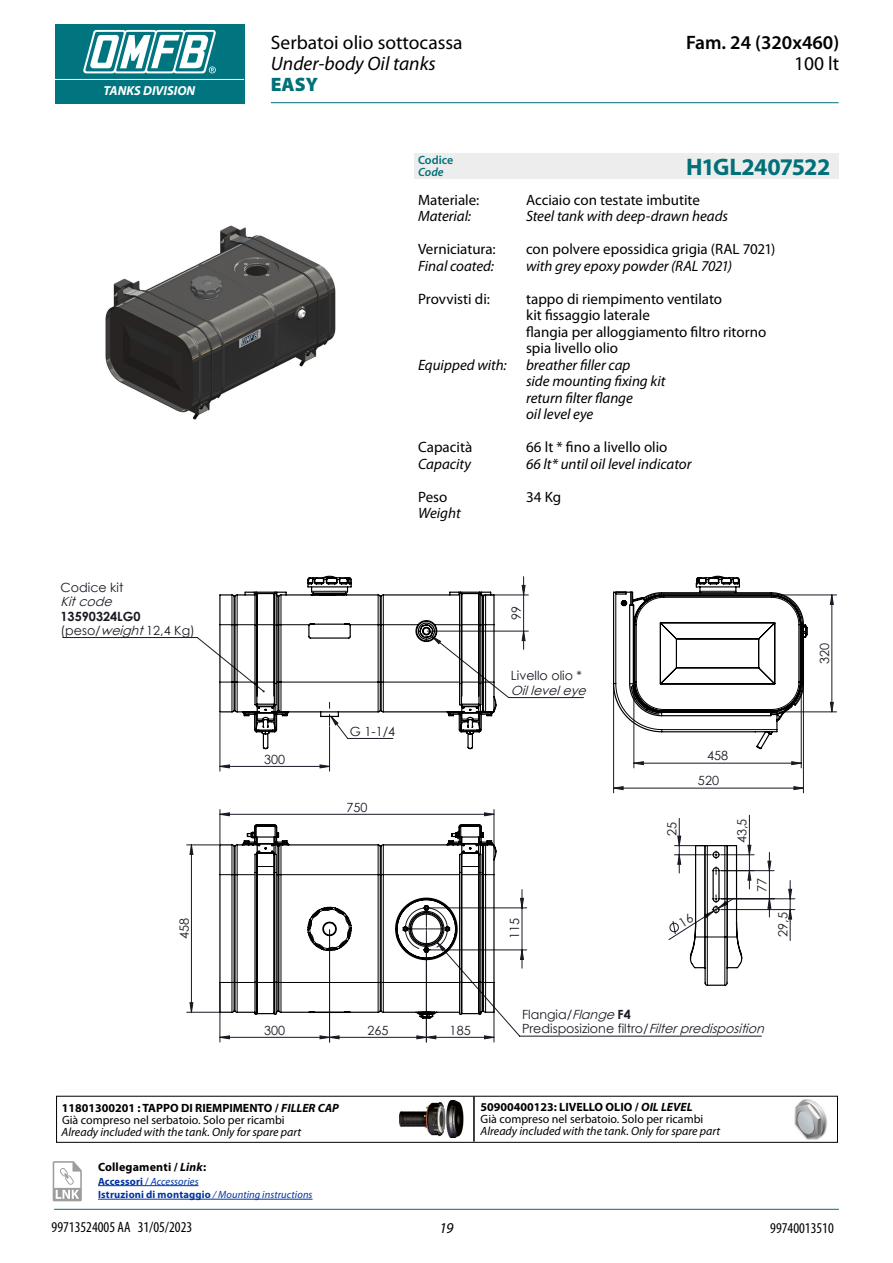
<style>
.page{position:relative;width:893px;height:1263px;background:#fff}
.page>*{position:absolute;margin:0;border:0;box-sizing:border-box;transform-origin:0 0}
.t1{font:700 24px "Myriad Pro";letter-spacing:-.03em;color:#007079}
.t2{font:19.5px "Myriad Pro";color:#000}
.t3{font:italic 19.5px "Myriad Pro";color:#000}
.t4{font:600 19.5px "Myriad Pro";color:#000}
.t5{font:900 19.5px "Myriad Pro";color:#007079}
.t6{font:15px/16.5px "Myriad Pro";color:#000}
.t7{font:italic 15px/16.5px "Myriad Pro";letter-spacing:-.005em;color:#000}
.t8{font:condensed 15px "Myriad Pro";color:#000}
.t9{font:italic 700 13.05px "Myriad Pro";color:#fff}
.t10{font:12.6px/14.2px "Century Gothic";color:#191924}
.t11{font:italic 12.6px "Century Gothic";color:#191924}
.t12{font:12px/12px "Myriad Pro";color:#000}
.t13{font:italic 12px "Myriad Pro";color:#000}
.t14{font:700 12px "Myriad Pro";letter-spacing:.015em;color:#000}
.t15{font:600 12px "Myriad Pro";color:#007079}
.t16{font:italic 600 12px "Myriad Pro";color:#007079}
.t17{font:italic 10.5px/13.5px "Myriad Pro";letter-spacing:.01em;color:#0033a1}
.s1{font-weight:700}
.s2{font-style:italic}
.s3{font-weight:700;font-style:italic}
.s4{font-weight:700;font-style:normal}
.s5{font-style:normal}
</style>
<div class="page">
<div style="left:55px;top:24px;width:189px;height:79px;background:#007580"></div>
<hr style="left:55px;top:79px;width:189px;height:1px;background:#fff">
<svg style="left:83px;top:30px;width:133px;height:43px"></svg>
<hr style="left:271px;top:102px;width:568px;height:1px;background:#007079">
<hr style="left:54px;top:1209px;width:785px;height:1px;background:#007079">
<svg style="left:53px;top:1161px;width:29px;height:40px"></svg>
<hr style="left:98px;top:1185px;width:101px;height:1px;background:#0033a1">
<hr style="left:98px;top:1199px;width:215px;height:1px;background:#0033a1">
<div style="left:414px;top:154px;width:425px;height:25px;background:#ededed"></div>
<hr style="left:473px;top:1096px;width:2px;height:45px;background:#000">
<img style="left:399px;top:1100px;width:64px;height:38px">
<div style="left:56px;top:1096px;width:782px;height:47px;border:1px solid #000"></div>
<img style="left:794px;top:1099px;width:33px;height:41px">
<img style="left:105px;top:225px;width:231px;height:195px">
<hr style="left:613px;top:684px;width:1px;height:109px;background:#191924">
<hr style="left:803px;top:684px;width:1px;height:109px;background:#191924">
<hr style="left:427px;top:631px;width:101px;height:1px;background:#191924">
<hr style="left:481px;top:594px;width:47px;height:1px;background:#191924">
<hr style="left:772px;top:711px;width:65px;height:1px;background:#191924">
<hr style="left:772px;top:594px;width:65px;height:1px;background:#191924">
<hr style="left:187px;top:844px;width:32px;height:1px;background:#191924">
<hr style="left:187px;top:1012px;width:32px;height:1px;background:#191924">
<hr style="left:633px;top:639px;width:1px;height:129px;background:#191924">
<hr style="left:801px;top:683px;width:1px;height:85px;background:#191924">
<hr style="left:219px;top:983px;width:1px;height:59px;background:#191924">
<hr style="left:329px;top:930px;width:1px;height:112px;background:#191924">
<hr style="left:426px;top:947px;width:1px;height:95px;background:#191924">
<hr style="left:494px;top:983px;width:1px;height:59px;background:#191924">
<svg style="left:494px;top:765px;width:309px;height:274px"></svg>
<svg style="left:767px;top:852px;width:26px;height:68px"></svg>
<svg style="left:189px;top:844px;width:5px;height:169px"></svg>
<svg style="left:633px;top:761px;width:169px;height:5px"></svg>
<svg style="left:220px;top:1019px;width:274px;height:20px"></svg>
<svg style="left:219px;top:750px;width:276px;height:73px"></svg>
<svg style="left:219px;top:575px;width:278px;height:175px"></svg>
<svg style="left:521px;top:575px;width:313px;height:175px"></svg>
<svg style="left:219px;top:823px;width:278px;height:196px"></svg>
<svg style="left:668px;top:818px;width:84px;height:168px"></svg>
<p class="t9" style="left:104px;top:83px;width:93px">TANKS DIVISION</p>
<p class="t10" style="left:61px;top:580px;width:64px">Codice kit</p>
<p class="t11" style="left:61px;top:593px;width:57px">Kitcode</p>
<p class="t10" style="left:61px;top:609px;width:136px"><span class="s1">13590324LG0 </span>(peso/<span class="s2">weight</span>12,4 Kg)</p>
<p class="t10" style="left:177px;top:939px;width:23px;rotate:-90deg">458</p>
<h2 class="t2" style="left:271px;top:30px;width:193px">Serbatoi olio sottocassa</h2>
<h2 class="t3" style="left:271px;top:51px;width:167px">Under-body Oil tanks</h2>
<h2 class="t5" style="left:271px;top:73px;width:49px">EASY</h2>
<h2 class="t4" style="left:686px;top:30px;width:155px">Fam. 24 (320x460)</h2>
<h2 class="t2" style="left:794px;top:51px;width:47px">100 lt</h2>
<p class="t15" style="left:418px;top:152px;width:37px">Codice</p>
<p class="t16" style="left:418px;top:164px;width:27px">Code</p>
<p class="t6" style="left:418px;top:191px;width:63px">Materiale:</p>
<p class="t6" style="left:526px;top:191px;width:175px">Acciaio con testate imbutite</p>
<p class="t7" style="left:418px;top:208px;width:54px">Material:</p>
<p class="t7" style="left:526px;top:208px;width:203px">Steel tank with deep-drawn heads</p>
<p class="t6" style="left:418px;top:241px;width:79px">Verniciatura:</p>
<p class="t6" style="left:526px;top:241px;width:251px">con polvere epossidica grigia (RAL 7021)</p>
<p class="t7" style="left:418px;top:257px;width:77px">Final coated:</p>
<p class="t7" style="left:526px;top:257px;width:208px">with grey epoxy powder (RAL 7021)</p>
<p class="t6" style="left:418px;top:290px;width:73px">Provvisti di:</p>
<p class="t6" style="left:526px;top:290px;width:242px">tappo di riempimento ventilato<br>kit fissaggio laterale<br>flangia per alloggiamento filtro ritorno spia livello olio</p>
<p class="t7" style="left:418px;top:356px;width:90px">Equipped with:</p>
<p class="t7" style="left:526px;top:356px;width:141px">breather filler cap<br>side mounting fixing kit return filter flange<br>oil level eye</p>
<p class="t6" style="left:418px;top:439px;width:56px">Capacità</p>
<p class="t6" style="left:526px;top:439px;width:143px">66 lt * fino a livello olio</p>
<p class="t7" style="left:418px;top:455px;width:55px">Capacity</p>
<p class="t7" style="left:526px;top:455px;width:167px">66 lt* until oil level indicator</p>
<p class="t6" style="left:418px;top:488px;width:31px">Peso</p>
<p class="t6" style="left:526px;top:488px;width:36px">34 Kg</p>
<p class="t7" style="left:418px;top:505px;width:44px">Weight</p>
<h1 class="t1" style="left:686px;top:152px;width:146px">H1GL2407522</h1>
<p class="t10" style="left:264px;top:752px;width:23px">300</p>
<p class="t10" style="left:350px;top:724px;width:47px">G 1-1/4</p>
<p class="t10" style="left:346px;top:800px;width:23px">750</p>
<p class="t10" style="left:264px;top:1023px;width:23px">300</p>
<p class="t10" style="left:367px;top:1023px;width:23px">265</p>
<p class="t10" style="left:450px;top:1023px;width:23px">185</p>
<p class="t10" style="left:509px;top:620px;width:16px;rotate:-90deg">99</p>
<p class="t10" style="left:511px;top:669px;width:73px">Livello olio *</p>
<p class="t11" style="left:511px;top:681px;width:81px">Oilleveleye</p>
<p class="t10" style="left:507px;top:939px;width:23px;rotate:-90deg">115</p>
<p class="t10" style="left:707px;top:748px;width:23px">458</p>
<p class="t10" style="left:698px;top:773px;width:23px">520</p>
<p class="t10" style="left:665px;top:836px;width:16px;rotate:-90deg">25</p>
<p class="t10" style="left:735px;top:843px;width:26px;rotate:-90deg">43,5</p>
<p class="t10" style="left:755px;top:892px;width:16px;rotate:-90deg">77</p>
<p class="t10" style="left:775px;top:937px;width:26px;rotate:-90deg">29,5</p>
<p class="t10" style="left:522px;top:1007px;width:248px">Flangia/<span class="s2">Flange</span><span class="s1">F4<br></span>Predisposizione filtro/<span class="s2">Filterpredisposition</span></p>
<p class="t10" style="left:817px;top:664px;width:23px;rotate:-90deg">320</p>
<p class="t12" style="left:62px;top:1101px;width:279px"><span class="s1">11801300201 : TAPPO DI RIEMPIMENTO /</span> <span class="s3">FILLER CAP<br></span>Già compreso nel serbatoio. Solo per ricambi</p>
<p class="t13" style="left:62px;top:1124px;width:241px">Already included with the tank. Only for spare part</p>
<p class="t14" style="left:98px;top:1159px;width:110px">Collegamenti / <span class="s2">Link</span>:</p>
<p class="t17" style="left:98px;top:1174px;width:216px"><span class="s4">Accessori</span> <span class="s5">/</span> Accessories<br><span class="s4">Istruzioni di montaggio</span> / Mounting instructions</p>
<p class="t8" style="left:52px;top:1218px;width:142px">99713524005 AA 31/05/2023</p>
<p class="t12" style="left:480px;top:1101px;width:224px"><span class="s1">50900400123: LIVELLO OLIO /</span> <span class="s3">OIL LEVEL<br></span>Già compreso nel serbatoio. Solo per ricambi</p>
<p class="t13" style="left:481px;top:1123px;width:241px">Already included with the tank. Only for spare part</p>
<p class="t7" style="left:440px;top:1219px;width:15px">19</p>
<p class="t8" style="left:770px;top:1219px;width:65px">99740013510</p>
</div>
